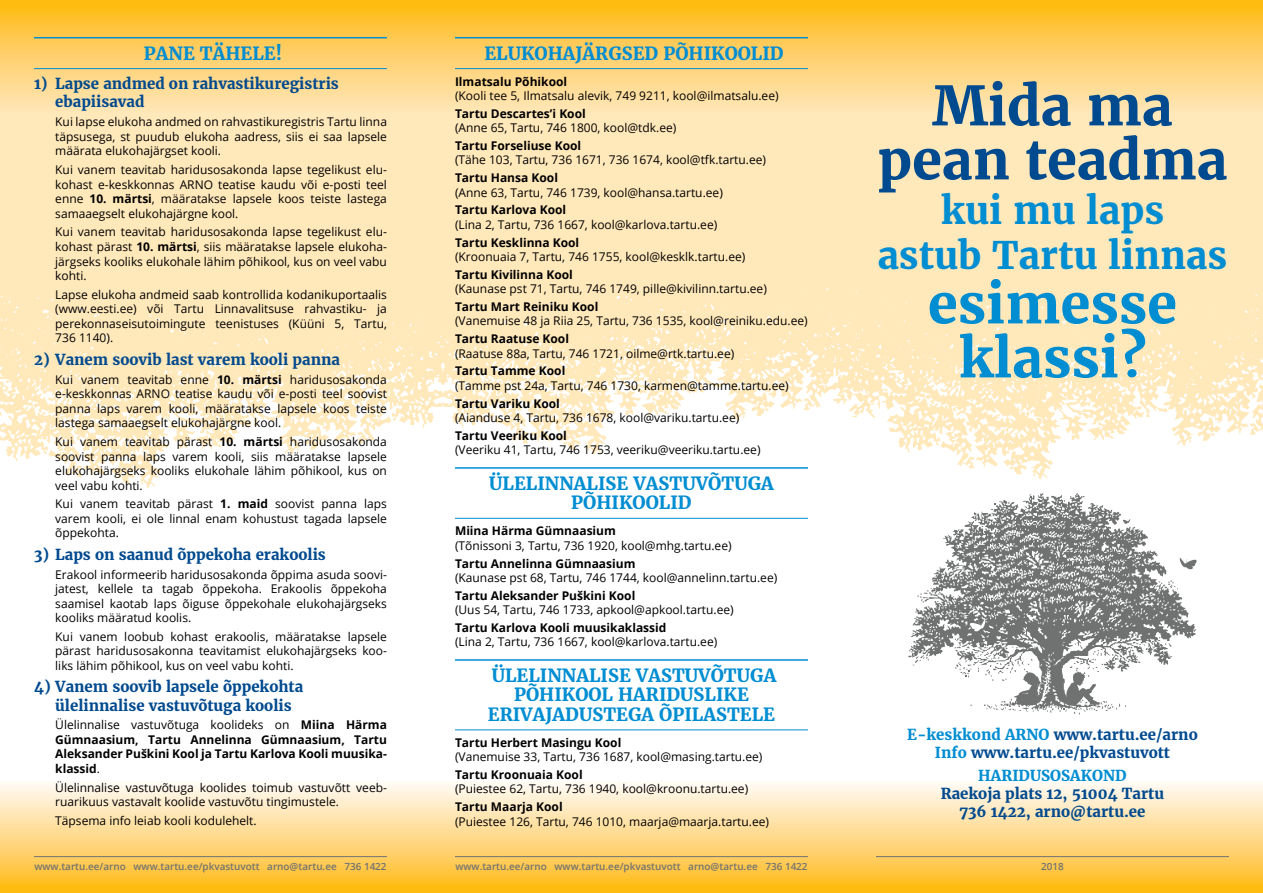
<style>
.page{position:relative;width:1263px;height:893px;background:#fff}
.page>*{position:absolute;margin:0;border:0;box-sizing:border-box;transform-origin:0 0}
.t1{font:700 54px/54px "Merriweather";color:#004a8f;text-align:center}
.t2{font:700 54px/54px "Merriweather";color:#008dd2;text-align:center}
.t3{font:700 37.5px/45px "Merriweather";color:#008dd2;text-align:center}
.t4{font:700 18px/19.5px "Merriweather";color:#008dd2;text-align:center}
.t5{font:700 15px/18px "Merriweather";color:#004a8f;text-align:center}
.t6{font:700 15px "Merriweather";color:#008dd2}
.t7{font:12px/14.5px "Open Sans";color:#000;text-align:justify}
.t8{font:700 12px/14.5px "Open Sans";color:#000;text-align:justify}
.t9{font:600 9.9px "Open Sans";color:#707272}
.s1{font-weight:700}
.s2{font-weight:400}
.s3{color:#008dd2}
</style>
<div class="page">
<svg style="left:0;top:114px;width:1263px;height:374px;fill:#ffe8ba"></svg>
<div style="left:0;top:779px;width:1263px;height:114px;background:linear-gradient(to bottom,#fffcff,#feb915)"></div>
<div style="left:0;top:0;width:1263px;height:114px;background:linear-gradient(to bottom,#fcb913,#ffe6be)"></div>
<svg style="left:908px;top:493px;width:288px;height:173px"></svg>
<svg style="left:1180px;top:558px;width:16px;height:11px"></svg>
<svg style="left:1123px;top:519px;width:7px;height:5px"></svg>
<svg style="left:954px;top:637px;width:217px;height:78px"></svg>
<hr style="left:34px;top:856px;width:353px;height:1px;background:#707272">
<hr style="left:455px;top:856px;width:353px;height:1px;background:#707272">
<hr style="left:876px;top:856px;width:353px;height:1px;background:#707272">
<hr style="left:455px;top:37px;width:353px;height:1px;background:#008dd2">
<hr style="left:455px;top:68px;width:353px;height:1px;background:#008dd2">
<hr style="left:455px;top:467px;width:353px;height:2px;background:#008dd2">
<hr style="left:455px;top:518px;width:353px;height:1px;background:#008dd2">
<hr style="left:455px;top:659px;width:353px;height:2px;background:#008dd2">
<hr style="left:455px;top:729px;width:353px;height:1px;background:#008dd2">
<hr style="left:34px;top:37px;width:353px;height:1px;background:#008dd2">
<hr style="left:34px;top:68px;width:353px;height:1px;background:#008dd2">
<h3 class="t4" style="left:144px;top:44px;width:140px">PANE TÄHELE!</h3>
<p class="t5" style="left:55px;top:75px;width:285px;text-align:left;text-indent:-21px">1) Lapse andmed on rahvastikuregistris ebapiisavad</p>
<p class="t7" style="left:55px;top:114px;width:333px">Kui lapse elukoha andmed on rahvastikuregistris Tartu linna täpsusega, st puudub elukoha aadress, siis ei saa lapsele määrata elukohajärgset kooli.</p>
<p class="t7" style="left:55px;top:162px;width:333px">Kui vanem teavitab haridusosakonda lapse tegelikust elu&shy;kohast e-keskkonnas ARNO teatise kaudu või e-posti teel enne <span class="s1">10. märtsi</span>, määratakse lapsele koos teiste lastega samaaegselt elukohajärgne kool.</p>
<p class="t7" style="left:55px;top:225px;width:333px">Kui vanem teavitab haridusosakonda lapse tegelikust elu&shy;kohast pärast <span class="s1">10. märtsi</span>, siis määratakse lapsele elukoha&shy;järgseks kooliks elukohale lähim põhikool, kus on veel vabu kohti.</p>
<p class="t7" style="left:55px;top:287px;width:333px">Lapse elukoha andmeid saab kontrollida kodanikuportaalis (www.eesti.ee) või Tartu Linnavalitsuse rahvastiku- ja perekonnaseisutoimingute teenistuses (Küüni 5, Tartu, 736 1140).</p>
<p class="t5" style="left:34px;top:350px;width:307px">2) Vanem soovib last varem kooli panna</p>
<p class="t7" style="left:55px;top:372px;width:333px">Kui vanem teavitab enne <span class="s1">10. märtsi</span> haridusosakonda e-keskkonnas ARNO teatise kaudu või e-posti teel soovist panna laps varem kooli, määratakse lapsele koos teiste lastega samaaegselt elukohajärgne kool.</p>
<p class="t7" style="left:55px;top:434px;width:333px">Kui vanem teavitab pärast <span class="s1">10. märtsi</span> haridusosakonda soovist panna laps varem kooli, siis määratakse lapsele elukohajärgseks kooliks elukohale lähim põhikool, kus on veel vabu kohti.</p>
<p class="t7" style="left:55px;top:496px;width:333px">Kui vanem teavitab pärast <span class="s1">1. maid</span> soovist panna laps varem kooli, ei ole linnal enam kohustust tagada lapsele õppekohta.</p>
<p class="t5" style="left:34px;top:545px;width:293px">3) Laps on saanud õppekoha erakoolis</p>
<p class="t7" style="left:55px;top:567px;width:333px">Erakool informeerib haridusosakonda õppima asuda soovi&shy;jatest, kellele ta tagab õppekoha. Erakoolis õppekoha saamisel kaotab laps õiguse õppekohale elukohajärgseks kooliks määratud koolis.</p>
<p class="t7" style="left:55px;top:629px;width:333px">Kui vanem loobub kohast erakoolis, määratakse lapsele pärast haridusosakonna teavitamist elukohajärgseks koo&shy;liks lähim põhikool, kus on veel vabu kohti.</p>
<p class="t5" style="left:55px;top:678px;width:249px;text-align:left;text-indent:-21px">4) Vanem soovib lapsele õppekohta ülelinnalise vastuvõtuga koolis</p>
<p class="t8" style="left:55px;top:717px;width:333px"><span class="s2">Ülelinnalise vastuvõtuga koolideks on</span> Miina Härma Gümnaasium, Tartu Annelinna Gümnaasium, Tartu Aleksander Puškini Kool ja Tartu Karlova Kooli muusika&shy;klassid<span class="s2">.</span></p>
<p class="t7" style="left:55px;top:780px;width:333px">Ülelinnalise vastuvõtuga koolides toimub vastuvõtt veeb&shy;ruarikuus vastavalt koolide vastuvõtu tingimustele.</p>
<p class="t7" style="left:55px;top:813px;width:203px">Täpsema info leiab kooli kodulehelt.</p>
<h3 class="t4" style="left:484px;top:44px;width:301px">ELUKOHAJÄRGSED PÕHIKOOLID</h3>
<p class="t8" style="left:455px;top:74px;width:114px">Ilmatsalu Põhikool</p>
<p class="t7" style="left:455px;top:88px;width:325px">(Kooli tee 5, Ilmatsalu alevik, 749 9211, kool@ilmatsalu.ee)</p>
<p class="t8" style="left:455px;top:106px;width:132px">Tartu Descartes’i Kool</p>
<p class="t7" style="left:455px;top:120px;width:223px">(Anne 65, Tartu, 746 1800, kool@tdk.ee)</p>
<p class="t8" style="left:455px;top:138px;width:128px">Tartu Forseliuse Kool</p>
<p class="t7" style="left:455px;top:152px;width:313px">(Tähe 103, Tartu, 736 1671, 736 1674, kool@tfk.tartu.ee)</p>
<p class="t8" style="left:455px;top:170px;width:104px">Tartu Hansa Kool</p>
<p class="t7" style="left:455px;top:185px;width:269px">(Anne 63, Tartu, 746 1739, kool@hansa.tartu.ee)</p>
<p class="t8" style="left:455px;top:202px;width:113px">Tartu Karlova Kool</p>
<p class="t7" style="left:455px;top:217px;width:264px">(Lina 2, Tartu, 736 1667, kool@karlova.tartu.ee)</p>
<p class="t8" style="left:455px;top:235px;width:126px">Tartu Kesklinna Kool</p>
<p class="t7" style="left:455px;top:249px;width:292px">(Kroonuaia 7, Tartu, 746 1755, kool@kesklk.tartu.ee)</p>
<p class="t8" style="left:455px;top:267px;width:119px">Tartu Kivilinna Kool</p>
<p class="t7" style="left:455px;top:281px;width:313px">(Kaunase pst 71, Tartu, 746 1749, pille@kivilinn.tartu.ee)</p>
<p class="t8" style="left:455px;top:299px;width:145px">Tartu Mart Reiniku Kool</p>
<p class="t7" style="left:455px;top:313px;width:354px">(Vanemuise 48 ja Riia 25, Tartu, 736 1535, kool@reiniku.edu.ee)</p>
<p class="t8" style="left:455px;top:331px;width:116px">Tartu Raatuse Kool</p>
<p class="t7" style="left:455px;top:346px;width:281px">(Raatuse 88a, Tartu, 746 1721, oilme@rtk.tartu.ee)</p>
<p class="t8" style="left:455px;top:363px;width:112px">Tartu Tamme Kool</p>
<p class="t7" style="left:455px;top:378px;width:335px">(Tamme pst 24a, Tartu, 746 1730, karmen@tamme.tartu.ee)</p>
<p class="t8" style="left:455px;top:396px;width:106px">Tartu Variku Kool</p>
<p class="t7" style="left:455px;top:410px;width:286px">(Aianduse 4, Tartu, 736 1678, kool@variku.tartu.ee)</p>
<p class="t8" style="left:455px;top:428px;width:113px">Tartu Veeriku Kool</p>
<p class="t7" style="left:455px;top:442px;width:307px">(Veeriku 41, Tartu, 746 1753, veeriku@veeriku.tartu.ee)</p>
<h3 class="t4" style="left:489px;top:474px;width:286px">ÜLELINNALISE VASTUVÕTUGA<br>PÕHIKOOLID</h3>
<p class="t8" style="left:455px;top:523px;width:162px">Miina Härma Gümnaasium</p>
<p class="t7" style="left:455px;top:538px;width:278px">(Tõnissoni 3, Tartu, 736 1920, kool@mhg.tartu.ee)</p>
<p class="t8" style="left:455px;top:556px;width:182px">Tartu Annelinna Gümnaasium</p>
<p class="t7" style="left:455px;top:570px;width:324px">(Kaunase pst 68, Tartu, 746 1744, kool@annelinn.tartu.ee)</p>
<p class="t8" style="left:455px;top:588px;width:182px">Tartu Aleksander Puškini Kool</p>
<p class="t7" style="left:455px;top:602px;width:280px">(Uus 54, Tartu, 746 1733, apkool@apkool.tartu.ee)</p>
<p class="t8" style="left:455px;top:620px;width:213px">Tartu Karlova Kooli muusikaklassid</p>
<p class="t7" style="left:455px;top:634px;width:264px">(Lina 2, Tartu, 736 1667, kool@karlova.tartu.ee)</p>
<h3 class="t4" style="left:488px;top:666px;width:290px">ÜLELINNALISE VASTUVÕTUGA<br>PÕHIKOOL HARIDUSLIKE<br>ERIVAJADUSTEGA ÕPILASTELE</h3>
<p class="t8" style="left:455px;top:735px;width:168px">Tartu Herbert Masingu Kool</p>
<p class="t7" style="left:455px;top:749px;width:309px">(Vanemuise 33, Tartu, 736 1687, kool@masing.tartu.ee)</p>
<p class="t8" style="left:455px;top:767px;width:129px">Tartu Kroonuaia Kool</p>
<p class="t7" style="left:455px;top:781px;width:295px">(Puiestee 62, Tartu, 736 1940, kool@kroonu.tartu.ee)</p>
<p class="t8" style="left:455px;top:799px;width:109px">Tartu Maarja Kool</p>
<p class="t7" style="left:455px;top:814px;width:316px">(Puiestee 126, Tartu, 746 1010, maarja@maarja.tartu.ee)</p>
<h1 class="t1" style="left:877px;top:79px;width:351px">Mida ma pean teadma</h1>
<h2 class="t3" style="left:878px;top:189px;width:351px">kui mu laps<br>astub Tartu linnas</h2>
<h1 class="t2" style="left:928px;top:277px;width:251px">esimesse klassi?</h1>
<p class="t5" style="left:907px;top:726px;width:292px"><span class="s3">E-keskkond ARNO</span> www.tartu.ee/arno<br><span class="s3">Info</span> www.tartu.ee/pkvastuvott</p>
<p class="t6" style="left:978px;top:766px;width:150px">HARIDUSOSAKOND</p>
<p class="t5" style="left:941px;top:784px;width:225px">Raekoja plats 12, 51004 Tartu<br>736 1422, arno@tartu.ee</p>
<p class="t9" style="left:34px;top:859px;width:354px">www.tartu.ee/arno www.tartu.ee/pkvastuvott arno@tartu.ee 736 1422</p>
<p class="t9" style="left:455px;top:859px;width:354px">www.tartu.ee/arno www.tartu.ee/pkvastuvott arno@tartu.ee 736 1422</p>
<p class="t9" style="left:1041px;top:859px;width:24px">2018</p>
</div>
